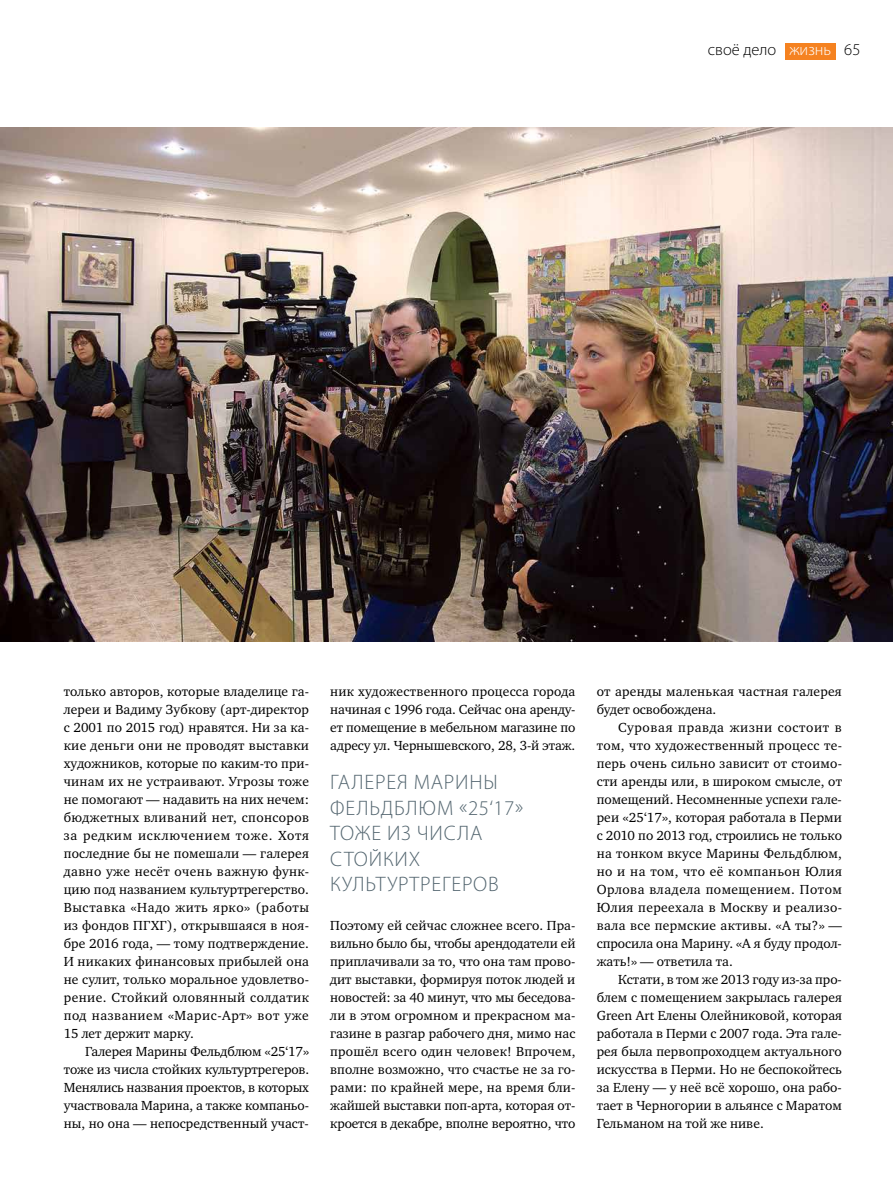
<style>
.page{position:relative;width:893px;height:1191px;background:#fff}
.page>*{position:absolute;margin:0;border:0;box-sizing:border-box;transform-origin:0 0}
.t1{font:300 21px/25.5px "Myriad Pro";letter-spacing:.04em;color:#546670}
.t2{font:300 16.5px "Myriad Pro";color:#000}
.t3{font:13.5px/18px "Charter ITC";color:#000;text-align:justify}
.t4{font:13.5px/18px "Charter ITC";letter-spacing:.02em;color:#000}
.s1{color:#fff}
</style>
<div class="page">
<div style="left:785px;top:43px;width:50px;height:16px;background:#f58220"></div>
<img style="left:0;top:127px;width:893px;height:514px">
<p class="t2" style="left:708px;top:40px;width:154px">своё дело <span class="s1">жизнь</span> 65</p>
<p class="t3" style="left:64px;top:682px;width:247px">только авторов, которые владелице га&shy;лереи и Вадиму Зубкову (арт-директор с 2001 по 2015 год) нравятся. Ни за ка&shy;кие деньги они не проводят выставки художников, которые по каким-то при&shy;чинам их не устраивают. Угрозы тоже не помогают — надавить на них нечем: бюджетных вливаний нет, спонсоров за редким исключением тоже. Хотя последние бы не помешали — галерея давно уже несёт очень важную функ&shy;цию под названием культуртрегерство.<br>Выставка «Надо жить ярко» (работы из фондов ПГХГ), открывшаяся в ноя&shy;бре 2016 года, — тому подтверждение.<br>И никаких финансовых прибылей она не сулит, только моральное удовлетво&shy;рение. Cтойкий оловянный солдатик под названием «Марис-Арт» вот уже 15 лет держит марку.</p>
<p class="t3" style="left:64px;top:1042px;width:247px;text-indent:21px">Галерея Марины Фельдблюм «25‘17» тоже из числа стойких культуртрегеров.<br>Менялись названия проектов, в которых участвовала Марина, а также компаньо&shy;ны, но она — непосредственный участ-</p>
<p class="t3" style="left:330px;top:682px;width:247px">ник художественного процесса города начиная с 1996 года. Сейчас она аренду&shy;ет помещение в мебельном магазине по адресу ул. Чернышевского, 28, 3-й этаж.</p>
<h1 class="t1" style="left:330px;top:769px;width:194px">ГАЛЕРЕЯ МАРИНЫ<br>ФЕЛЬДБЛЮМ «25‘17»<br>ТОЖЕ ИЗ ЧИСЛА<br>СТОЙКИХ<br>КУЛЬТУРТРЕГЕРОВ</h1>
<p class="t3" style="left:330px;top:916px;width:247px">Поэтому ей сейчас сложнее всего. Пра&shy;вильно было бы, чтобы арендодатели ей приплачивали за то, что она там прово&shy;дит выставки, формируя поток людей и новостей: за 40 минут, что мы беседова&shy;ли в этом огромном и прекрасном ма&shy;газине в разгар рабочего дня, мимо нас прошёл всего один человек! Впрочем, вполне возможно, что счастье не за го&shy;рами: по крайней мере, на время бли&shy;жайшей выставки поп-арта, которая от&shy;кроется в декабре, вполне вероятно, что</p>
<p class="t4" style="left:597px;top:682px;width:247px">от аренды маленькая частная галерея будет освобождена.</p>
<p class="t3" style="left:597px;top:718px;width:247px;text-indent:21px">Суровая правда жизни состоит в том, что художественный процесс те&shy;перь очень сильно зависит от стоимо&shy;сти аренды или, в широком смысле, от помещений. Несомненные успехи гале&shy;реи «25‘17», которая работала в Перми с 2010 по 2013 год, строились не только на тонком вкусе Марины Фельдблюм, но и на том, что её компаньон Юлия Орлова владела помещением. Потом Юлия переехала в Москву и реализо&shy;вала все пермские активы. «А ты?» — спросила она Марину. «А я буду продол&shy;жать!» — ответила та.</p>
<p class="t3" style="left:597px;top:970px;width:247px;text-indent:21px">Кстати, в том же 2013 году из-за про&shy;блем с помещением закрылась галерея Green Art Елены Олейниковой, которая работала в Перми с 2007 года. Эта гале&shy;рея была первопроходцем актуального искусства в Перми. Но не беспокойтесь за Елену — у неё всё хорошо, она рабо&shy;тает в Черногории в альянсе с Маратом Гельманом на той же ниве.</p>
</div>
